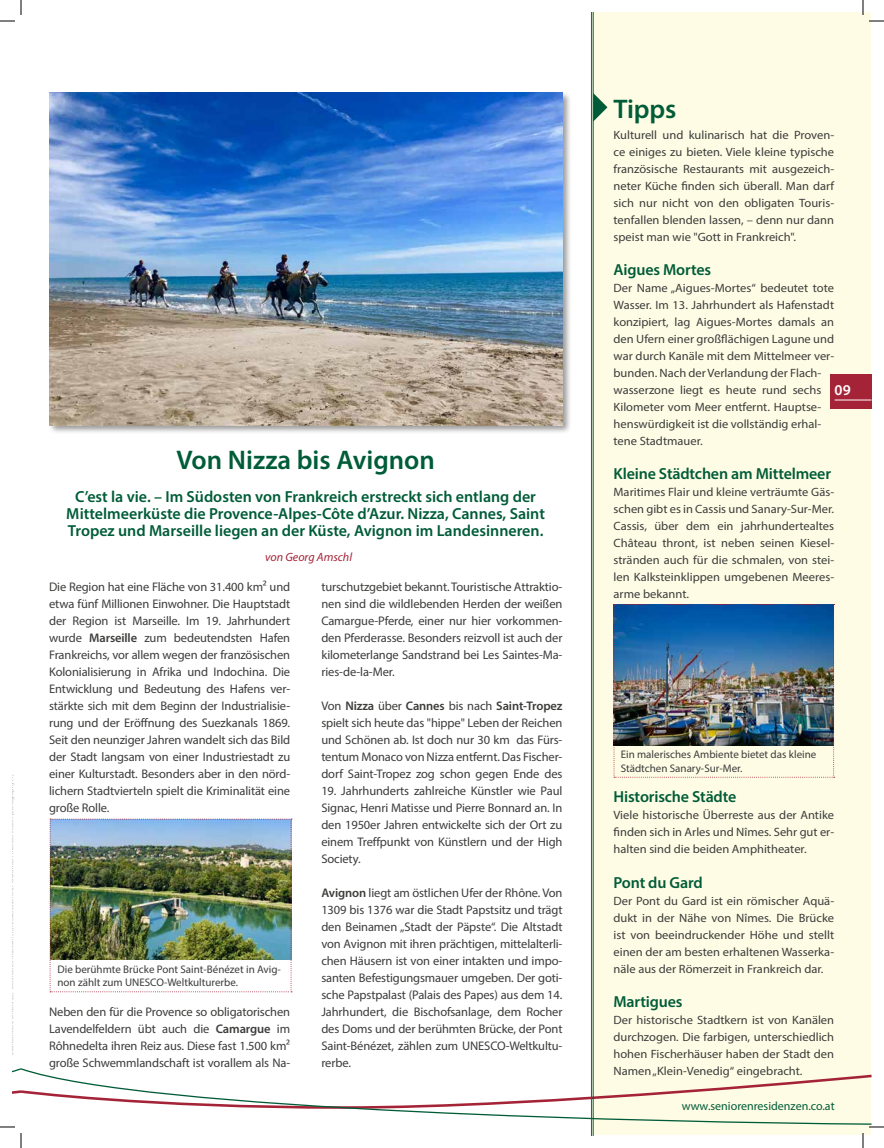
<style>
.page{position:relative;width:884px;height:1148px;background:#fff}
.page>*{position:absolute;margin:0;border:0;box-sizing:border-box;transform-origin:0 0}
.t1{font:600 27px "Myriad Pro";color:#005c38}
.t2{font:600 16px/17px "Myriad Pro";color:#005c38;text-align:center}
.t3{font:600 15px "Myriad Pro";color:#fff}
.t4{font:12.5px/17px "Myriad Pro";letter-spacing:-.01em;color:#3c3c3b;text-align:justify}
.t5{font:12px/17px "Myriad Pro";color:#3c3c3b;text-align:justify;scale:1.04 1}
.t6{font:12px "Myriad Pro";color:#005c38}
.t7{font:italic 12px "Myriad Pro";color:#a52336}
.t8{font:11px/13.2px "Myriad Pro";color:#3c3c3b}
.t9{font:6px "Myriad Pro";color:#b3b2b2}
.s1{font-weight:600}
</style>
<div class="page">
<div style="left:591px;top:12px;width:280px;height:1123px;background:#fffce5"></div>
<div style="left:830px;top:375px;width:41px;height:34px;background:#a52336"></div>
<hr style="left:835px;top:399px;width:36px;height:1px;background:#fff">
<div style="left:48px;top:91px;width:524px;height:344px;background:#000;opacity:.4"></div>
<img style="left:49px;top:93px;width:513px;height:332px">
<img style="left:613px;top:604px;width:222px;height:173px">
<hr style="left:591px;top:12px;width:1px;height:1123px;background:#a52336">
<hr style="left:593px;top:12px;width:1px;height:1123px;background:#005c38">
<svg style="left:593px;top:93px;width:14px;height:29px"></svg>
<img style="left:50px;top:818px;width:242px;height:174px">
<svg style="left:0;top:1067px;width:884px;height:60px"></svg>
<svg style="left:0;top:0;width:22px;height:22px"></svg>
<svg style="left:20px;top:1133px;width:2px;height:15px"></svg>
<svg style="left:862px;top:0;width:22px;height:22px"></svg>
<svg style="left:862px;top:1133px;width:2px;height:15px"></svg>
<p class="t9" style="left:7px;top:1054px;width:281px;rotate:-90deg">Bildnachweis: amschl (3), Technisches Museum (1), Niederösterreich Tourismus / michael liebert photography (1)</p>
<h1 class="t1" style="left:176px;top:442px;width:260px">Von Nizza bis Avignon</h1>
<p class="t2" style="left:66px;top:487px;width:480px">C’est la vie. – Im Südosten von Frankreich erstreckt sich entlang der<br>Mittelmeerküste die Provence-Alpes-Côte d’Azur. Nizza, Cannes, Saint<br>Tropez und Marseille liegen an der Küste, Avignon im Landesinneren.</p>
<p class="t7" style="left:265px;top:549px;width:88px">von Georg Amschl</p>
<p class="t4" style="left:49px;top:578px;width:243px">Die Region hat eine Fläche von 31.400 km² und etwa fünf Millionen Einwohner. Die Hauptstadt der Region ist Marseille. Im 19. Jahrhundert wurde <span class="s1">Marseille</span> zum bedeutendsten Hafen Frankreichs, vor allem wegen der französischen Kolonialisierung in Afrika und Indochina. Die Entwicklung und Bedeutung des Hafens ver&shy;stärkte sich mit dem Beginn der Industrialisie&shy;rung und der Eröffnung des Suezkanals 1869.<br>Seit den neunziger Jahren wandelt sich das Bild der Stadt langsam von einer Industriestadt zu einer Kulturstadt. Besonders aber in den nörd&shy;lichern Stadtvierteln spielt die Kriminalität eine große Rolle.</p>
<p class="t8" style="left:57px;top:962px;width:225px">Die berühmte Brücke Pont Saint-Bénézet in Avig&shy;non zählt zum UNESCO-Weltkulturerbe.</p>
<p class="t4" style="left:49px;top:1003px;width:243px">Neben den für die Provence so obligatorischen Lavendelfeldern übt auch die <span class="s1">Camargue</span> im Rôhnedelta ihren Reiz aus. Diese fast 1.500 km² große Schwemmlandschaft ist vorallem als Na-</p>
<p class="t4" style="left:321px;top:578px;width:243px">turschutzgebiet bekannt. Touristische Attraktio&shy;nen sind die wildlebenden Herden der weißen Camargue-Pferde, einer nur hier vorkommen&shy;den Pferderasse. Besonders reizvoll ist auch der kilometerlange Sandstrand bei Les Saintes-Ma&shy;ries-de-la-Mer.</p>
<p class="t4" style="left:321px;top:697px;width:243px">Von <span class="s1">Nizza</span> über <span class="s1">Cannes</span> bis nach <span class="s1">Saint-Tropez </span>spielt sich heute das "hippe" Leben der Reichen und Schönen ab. Ist doch nur 30 km das Fürs&shy;tentum Monaco von Nizza entfernt. Das Fischer&shy;dorf Saint-Tropez zog schon gegen Ende des</p>
<p class="t4" style="left:321px;top:782px;width:243px">19. Jahrhunderts zahlreiche Künstler wie Paul Signac, Henri Matisse und Pierre Bonnard an. In den 1950er Jahren entwickelte sich der Ort zu einem Treffpunkt von Künstlern und der High Society.</p>
<p class="t4" style="left:321px;top:884px;width:243px"><span class="s1">Avignon</span> liegt am östlichen Ufer der Rhône. Von 1309 bis 1376 war die Stadt Papstsitz und trägt den Beinamen „Stadt der Päpste“. Die Altstadt von Avignon mit ihren prächtigen, mittelalterli&shy;chen Häusern ist von einer intakten und impo&shy;santen Befestigungsmauer umgeben. Der goti&shy;sche Papstpalast (Palais des Papes) aus dem 14.<br>Jahrhundert, die Bischofsanlage, dem Rocher des Doms und der berühmten Brücke, der Pont Saint-Bénézet, zählen zum UNESCO-Weltkultu&shy;rerbe.</p>
<h1 class="t1" style="left:613px;top:92px;width:64px">Tipps</h1>
<p class="t5" style="left:613px;top:126px;width:214px">Kulturell und kulinarisch hat die Proven&shy;ce einiges zu bieten. Viele kleine typische französische Restaurants mit ausgezeich&shy;neter Küche finden sich überall. Man darf sich nur nicht von den obligaten Touris&shy;tenfallen blenden lassen, – denn nur dann speist man wie "Gott in Frankreich".</p>
<p class="t2" style="left:613px;top:261px;width:99px">Aigues Mortes</p>
<p class="t5" style="left:613px;top:279px;width:214px;text-align:left">Der Name „Aigues-Mortes“ bedeutet tote Wasser. Im 13. Jahrhundert als Hafenstadt konzipiert, lag Aigues-Mortes damals an den Ufern einer großflächigen Lagune und war durch Kanäle mit dem Mittelmeer ver&shy;bunden. Nach der Verlandung der Flach&shy;wasserzone liegt es heute rund sechs Kilometer vom Meer entfernt. Hauptse&shy;henswürdigkeit ist die vollständig erhal&shy;tene Stadtmauer.</p>
<p class="t2" style="left:613px;top:465px;width:219px">Kleine Städtchen am Mittelmeer</p>
<p class="t5" style="left:613px;top:483px;width:214px">Maritimes Flair und kleine verträumte Gäs&shy;schen gibt es in Cassis und Sanary-Sur-Mer.<br>Cassis, über dem ein jahrhundertealtes Château thront, ist neben seinen Kiesel&shy;stränden auch für die schmalen, von stei&shy;len Kalksteinklippen umgebenen Meeres&shy;arme bekannt.</p>
<p class="t3" style="left:835px;top:380px;width:18px">09</p>
<p class="t8" style="left:621px;top:748px;width:197px">Ein malerisches Ambiente bietet das kleine<br>Städtchen Sanary-Sur-Mer.</p>
<p class="t2" style="left:613px;top:788px;width:124px">Historische Städte</p>
<p class="t5" style="left:613px;top:806px;width:214px">Viele historische Überreste aus der Antike finden sich in Arles und Nîmes. Sehr gut er&shy;halten sind die beiden Amphitheater.</p>
<p class="t2" style="left:613px;top:873px;width:91px">Pont du Gard</p>
<p class="t5" style="left:613px;top:891px;width:214px">Der Pont du Gard ist ein römischer Aquä&shy;dukt in der Nähe von Nîmes. Die Brücke ist von beeindruckender Höhe und stellt einen der am besten erhaltenen Wasserka&shy;näle aus der Römerzeit in Frankreich dar.</p>
<p class="t2" style="left:613px;top:992px;width:71px">Martigues</p>
<p class="t5" style="left:613px;top:1010px;width:214px">Der historische Stadtkern ist von Kanälen durchzogen. Die farbigen, unterschiedlich hohen Fischerhäuser haben der Stadt den Namen „Klein-Venedig“ eingebracht.</p>
<p class="t6" style="left:682px;top:1099px;width:154px">www.seniorenresidenzen.co.at</p>
</div>
